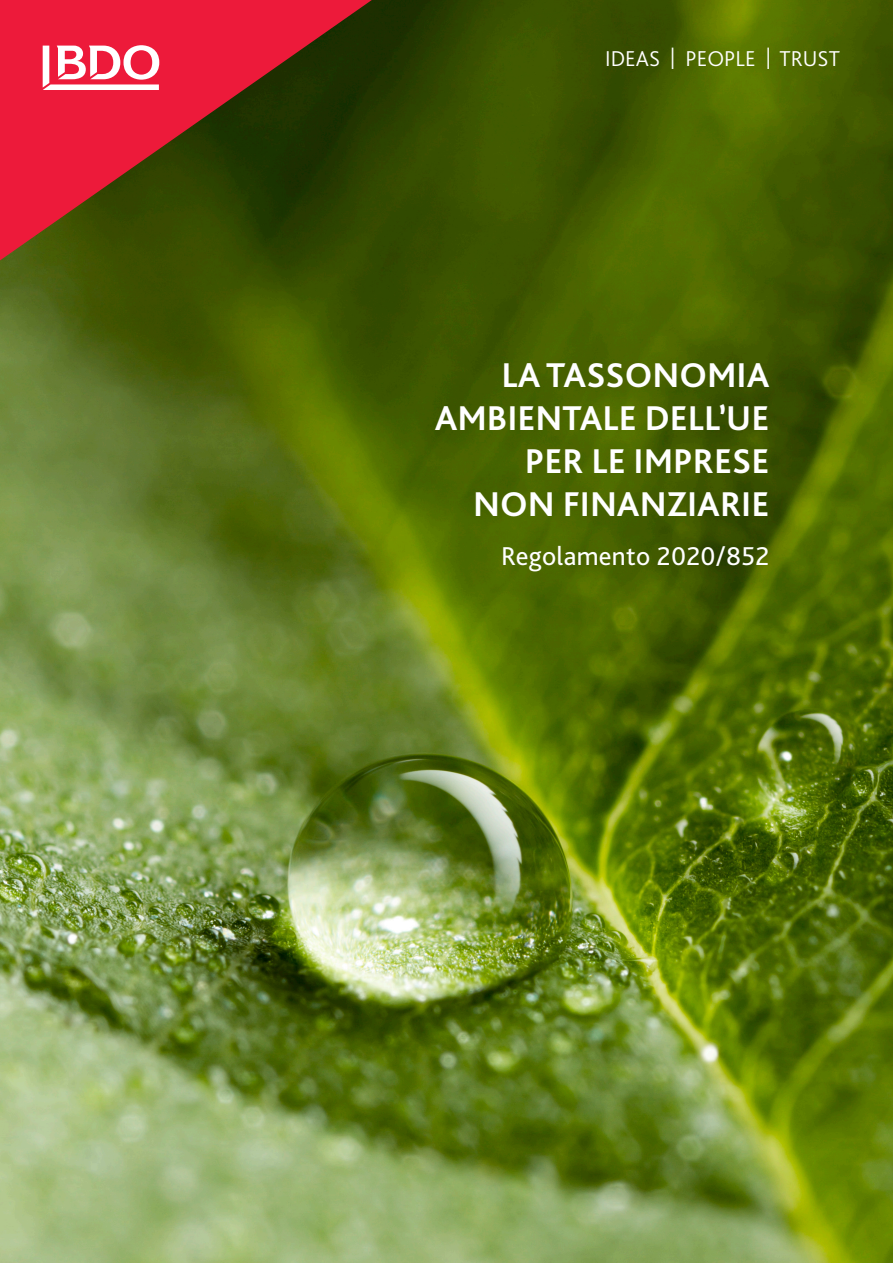
<style>
.page{position:relative;width:893px;height:1263px;background:#fff}
.page>*{position:absolute;margin:0;border:0;box-sizing:border-box;transform-origin:0 0}
.t1{font:700 36px/43.2px "Bliss Pro";color:#fff;text-align:right}
.t2{font:27px "Bliss Pro";letter-spacing:.01em;color:#fff}
.t3{font:300 22.5px "Bliss Pro";color:#fff}
.s1{font-size:21px}
</style>
<div class="page">
<img style="left:0;top:0;width:893px;height:1263px">
<svg style="left:0;top:0;width:372px;height:260px"></svg>
<svg style="left:43px;top:45px;width:116px;height:45px"></svg>
<p class="t3" style="left:605px;top:45px;width:236px">IDEAS <span class="s1">|</span> PEOPLE <span class="s1">|</span> TRUST</p>
<p class="t1" style="left:435px;top:352px;width:336px">LA TASSONOMIA<br>AMBIENTALE DELL’UE<br>PER LE IMPRESE<br>NON FINANZIARIE</p>
<p class="t2" style="left:501px;top:539px;width:270px">Regolamento 2020/852</p>
</div>
